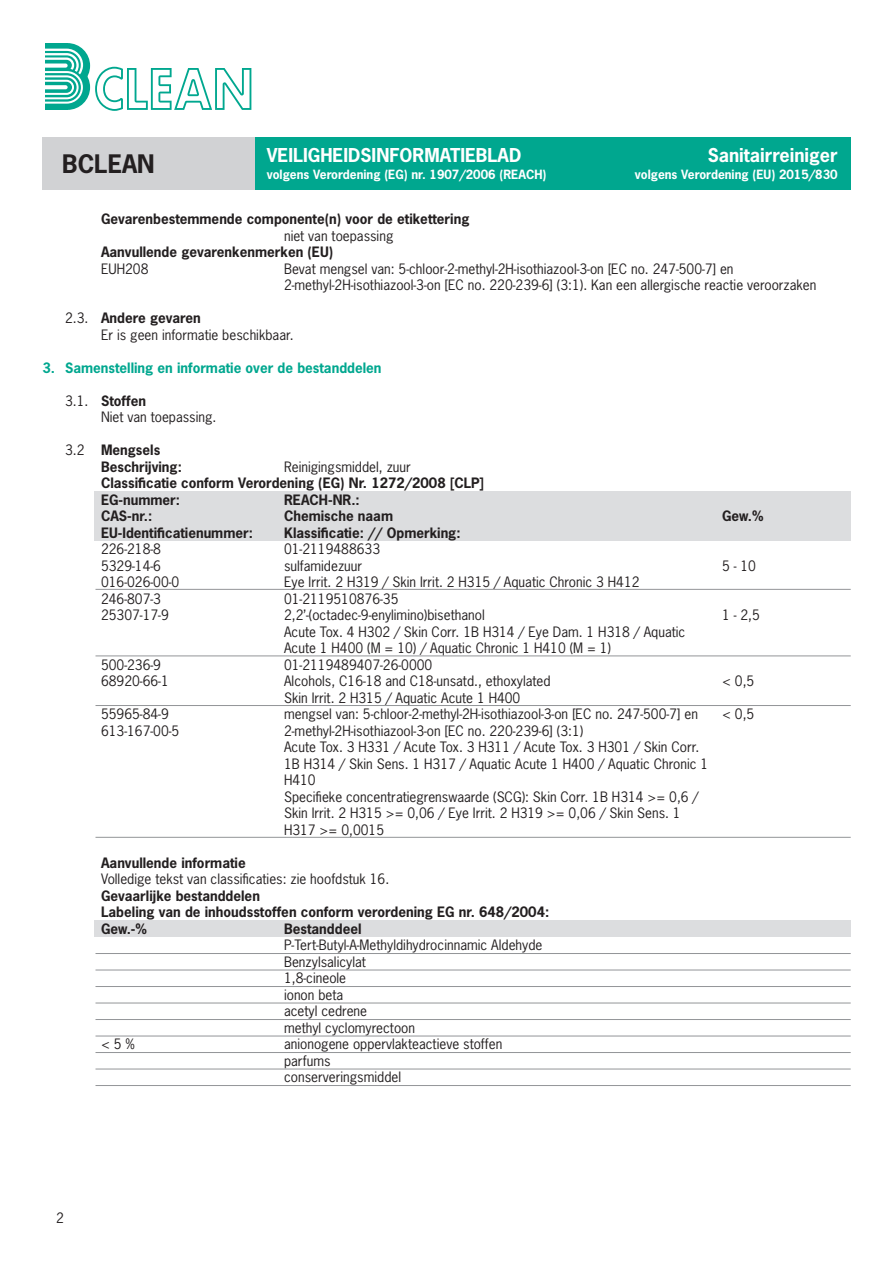
<style>
.page{position:relative;width:893px;height:1263px;background:#fff}
.page>*{position:absolute;margin:0;border:0;box-sizing:border-box;transform-origin:0 0}
.t1{font:700 24px "News Gothic Std";color:#231f20}
.t2{font:700 18px "News Gothic Std";color:#fff}
.t3{font:13.5px/16.5px "News Gothic Std";color:#231f20}
.t4{font:700 13.5px/16.5px "News Gothic Std";color:#231f20}
.t5{font:700 13.5px "News Gothic Std";color:#00a78f}
.t6{font:700 12px "News Gothic Std";color:#fff}
.s1{font-weight:700}
.s2{font-weight:400}
</style>
<div class="page">
<svg style="left:45px;top:43px;width:206px;height:68px"></svg>
<div style="left:43px;top:137px;width:212px;height:53px;background:#d1d2d4"></div>
<div style="left:255px;top:137px;width:595px;height:53px;background:#00a78f"></div>
<div style="left:94px;top:491px;width:757px;height:49px;background:#dcdddf"></div>
<div style="left:94px;top:920px;width:757px;height:17px;background:#dcdddf"></div>
<hr style="left:96px;top:589px;width:755px;height:1px;background:#939598">
<hr style="left:96px;top:655px;width:755px;height:1px;background:#939598">
<hr style="left:96px;top:705px;width:755px;height:1px;background:#939598">
<hr style="left:96px;top:953px;width:755px;height:1px;background:#939598">
<hr style="left:96px;top:970px;width:755px;height:1px;background:#939598">
<hr style="left:96px;top:986px;width:755px;height:1px;background:#939598">
<hr style="left:96px;top:1003px;width:755px;height:1px;background:#939598">
<hr style="left:96px;top:1019px;width:755px;height:1px;background:#939598">
<hr style="left:96px;top:1036px;width:755px;height:1px;background:#939598">
<hr style="left:96px;top:1052px;width:755px;height:1px;background:#939598">
<hr style="left:96px;top:1069px;width:755px;height:1px;background:#939598">
<hr style="left:96px;top:1085px;width:755px;height:1px;background:#939598">
<hr style="left:96px;top:837px;width:755px;height:1px;background:#939598">
<h2 class="t2" style="left:267px;top:143px;width:256px">VEILIGHEIDSINFORMATIEBLAD</h2>
<h2 class="t2" style="left:708px;top:143px;width:132px">Sanitairreiniger</h2>
<h1 class="t1" style="left:62px;top:148px;width:94px">BCLEAN</h1>
<p class="t6" style="left:267px;top:167px;width:281px">volgens Verordening (EG) nr. 1907/2006 (REACH)</p>
<p class="t6" style="left:635px;top:167px;width:204px">volgens Verordening (EU) 2015/830</p>
<p class="t4" style="left:101px;top:210px;width:370px">Gevarenbestemmende componente(n) voor de etikettering</p>
<p class="t3" style="left:284px;top:227px;width:111px">niet van toepassing</p>
<p class="t4" style="left:101px;top:243px;width:234px">Aanvullende gevarenkenmerken (EU)</p>
<p class="t3" style="left:101px;top:260px;width:49px">EUH208</p>
<p class="t3" style="left:284px;top:260px;width:534px">Bevat mengsel van: 5-chloor-2-methyl-2H-isothiazool-3-on [EC no. 247-500-7] en<br>2-methyl-2H-isothiazool-3-on [EC no. 220-239-6] (3:1). Kan een allergische reactie veroorzaken</p>
<p class="t3" style="left:101px;top:310px;width:194px;text-indent:-36px">2.3. <span class="s1">Andere gevaren<br></span>Er is geen informatie beschikbaar.</p>
<p class="t5" style="left:43px;top:358px;width:341px">3. Samenstelling en informatie over de bestanddelen</p>
<p class="t3" style="left:101px;top:392px;width:117px;text-indent:-36px">3.1. <span class="s1">Stoffen<br></span>Niet van toepassing.</p>
<p class="t4" style="left:101px;top:441px;width:82px;text-indent:-36px"><span class="s2">3.2</span> Mengsels<br>Beschrijving:</p>
<p class="t3" style="left:284px;top:458px;width:128px">Reinigingsmiddel, zuur</p>
<p class="t4" style="left:101px;top:474px;width:385px">Classificatie conform Verordening (EG) Nr. 1272/2008 [CLP]<br>EG-nummer:</p>
<p class="t4" style="left:284px;top:491px;width:77px">REACH-NR.:</p>
<p class="t4" style="left:101px;top:507px;width:53px">CAS-nr.:</p>
<p class="t4" style="left:284px;top:507px;width:110px">Chemische naam</p>
<p class="t4" style="left:722px;top:507px;width:43px">Gew.%</p>
<p class="t4" style="left:101px;top:524px;width:153px">EU-Identificatienummer:</p>
<p class="t4" style="left:284px;top:524px;width:178px">Klassificatie: // Opmerking:</p>
<p class="t3" style="left:101px;top:541px;width:61px">226-218-8</p>
<p class="t3" style="left:284px;top:541px;width:98px">01-2119488633</p>
<p class="t3" style="left:101px;top:557px;width:61px">5329-14-6</p>
<p class="t3" style="left:284px;top:557px;width:80px">sulfamidezuur</p>
<p class="t3" style="left:722px;top:557px;width:35px">5 - 10</p>
<p class="t3" style="left:101px;top:574px;width:80px">016-026-00-0</p>
<p class="t3" style="left:284px;top:574px;width:357px">Eye Irrit. 2 H319 / Skin Irrit. 2 H315 / Aquatic Chronic 3 H412</p>
<p class="t3" style="left:101px;top:590px;width:61px">246-807-3</p>
<p class="t3" style="left:284px;top:590px;width:116px">01-2119510876-35</p>
<p class="t3" style="left:101px;top:607px;width:69px">25307-17-9</p>
<p class="t3" style="left:284px;top:607px;width:202px">2,2’-(octadec-9-enylimino)bisethanol</p>
<p class="t3" style="left:722px;top:607px;width:39px">1 - 2,5</p>
<p class="t3" style="left:284px;top:623px;width:403px">Acute Tox. 4 H302 / Skin Corr. 1B H314 / Eye Dam. 1 H318 / Aquatic<br>Acute 1 H400 (M = 10) / Aquatic Chronic 1 H410 (M = 1)</p>
<p class="t3" style="left:101px;top:656px;width:61px">500-236-9</p>
<p class="t3" style="left:284px;top:656px;width:150px">01-2119489407-26-0000</p>
<p class="t3" style="left:101px;top:672px;width:69px">68920-66-1</p>
<p class="t3" style="left:284px;top:672px;width:268px">Alcohols, C16-18 and C18-unsatd., ethoxylated</p>
<p class="t3" style="left:722px;top:672px;width:34px">&lt; 0,5</p>
<p class="t3" style="left:284px;top:689px;width:238px">Skin Irrit. 2 H315 / Aquatic Acute 1 H400</p>
<p class="t3" style="left:101px;top:705px;width:69px">55965-84-9</p>
<p class="t3" style="left:284px;top:705px;width:415px">mengsel van: 5-chloor-2-methyl-2H-isothiazool-3-on [EC no. 247-500-7] en</p>
<p class="t3" style="left:722px;top:705px;width:34px">&lt; 0,5</p>
<p class="t3" style="left:101px;top:722px;width:80px">613-167-00-5</p>
<p class="t3" style="left:284px;top:722px;width:426px">2-methyl-2H-isothiazool-3-on [EC no. 220-239-6] (3:1)<br>Acute Tox. 3 H331 / Acute Tox. 3 H311 / Acute Tox. 3 H301 / Skin Corr.<br>1B H314 / Skin Sens. 1 H317 / Aquatic Acute 1 H400 / Aquatic Chronic 1<br>H410<br>Specifieke concentratiegrenswaarde (SCG): Skin Corr. 1B H314 &gt;= 0,6 / Skin Irrit. 2 H315 &gt;= 0,06 / Eye Irrit. 2 H319 &gt;= 0,06 / Skin Sens. 1<br>H317 &gt;= 0,0015</p>
<p class="t4" style="left:101px;top:854px;width:146px">Aanvullende informatie</p>
<p class="t3" style="left:101px;top:870px;width:290px">Volledige tekst van classificaties: zie hoofdstuk 16.</p>
<p class="t4" style="left:101px;top:887px;width:450px">Gevaarlijke bestanddelen<br>Labeling van de inhoudsstoffen conform verordening EG nr. 648/2004:<br>Gew.-%</p>
<p class="t4" style="left:284px;top:920px;width:79px">Bestanddeel</p>
<p class="t3" style="left:284px;top:936px;width:260px">P-Tert-Butyl-A-Methyldihydrocinnamic Aldehyde<br>Benzylsalicylat<br>1,8-cineole<br>ionon beta<br>acetyl cedrene<br>methyl cyclomyrectoon</p>
<p class="t3" style="left:101px;top:1035px;width:35px">&lt; 5 %</p>
<p class="t3" style="left:284px;top:1035px;width:220px">anionogene oppervlakteactieve stoffen parfums<br>conserveringsmiddel</p>
<p class="t3" style="left:56px;top:1210px;width:9px">2</p>
</div>
